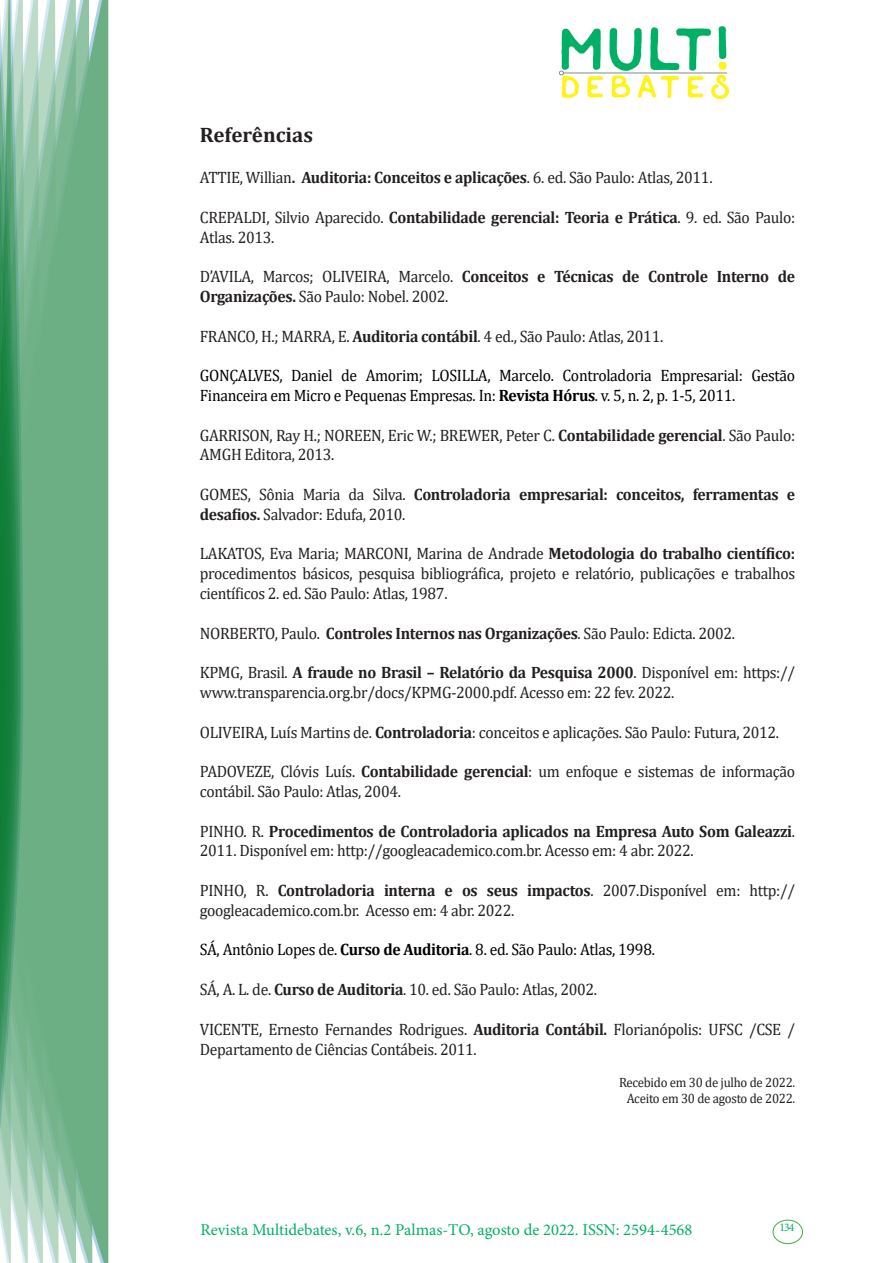
<style>
.page{position:relative;width:893px;height:1263px;background:#fff}
.page>*{position:absolute;margin:0;border:0;box-sizing:border-box;transform-origin:0 0}
.Titulo_2{font:700 21px "Cambria";color:#231f20}
.texto{font:16.5px/19.8px "Cambria";letter-spacing:-.02em;color:#231f20;scale:.95 1}
.texto-2{font:16.5px/19.8px "Cambria";letter-spacing:-.02em;color:#000;scale:.95 1}
.texto-3{font:700 16.5px/19.8px "Cambria";letter-spacing:-.02em;color:#231f20;scale:.95 1}
.t1{font:16.5px "Minion Pro";color:#00b064}
.texto-4{font:13.5px "Cambria";letter-spacing:-.02em;color:#231f20;scale:.95 1}
.t2{font:11.7px "Minion Pro";color:#00b064}
.s1{font-weight:700}
.s2{font-weight:400}
</style>
<div class="page">
<img style="left:559px;top:26px;width:169px;height:72px">
<div style="left:95px;top:0;width:14px;height:1263px;background:#6caf84"></div>
<svg style="left:79px;top:0;width:16px;height:1263px;background:#71b289"></svg>
<svg style="left:62px;top:0;width:17px;height:1263px;background:#75b48c"></svg>
<svg style="left:45px;top:0;width:17px;height:1263px;background:#7cb792"></svg>
<svg style="left:30px;top:0;width:15px;height:1263px;background:#80ba96"></svg>
<svg style="left:0;top:0;width:30px;height:1263px;background:#61a97f"></svg>
<div style="left:772px;top:1219px;width:31px;height:25px;border:1px solid #40ae49;border-radius:50%"></div>
<p class="Titulo_2" style="left:200px;top:120px;width:115px">Referências</p>
<p class="texto" style="left:200px;top:168px;width:541px">ATTIE, Willian<span class="s1">. Auditoria: Conceitos e aplicações</span>. 6. ed. São Paulo: Atlas, 2011.</p>
<p class="texto" style="left:200px;top:207px;width:628px">CREPALDI, Silvio Aparecido. <span class="s1">Contabilidade gerencial: Teoria e Prática</span>. 9. ed. São Paulo:<br>Atlas. 2013.</p>
<p class="texto" style="left:200px;top:267px;width:628px">D’AVILA, Marcos; OLIVEIRA, Marcelo. <span class="s1">Conceitos e Técnicas de Controle Interno de<br>Organizações.</span> São Paulo: Nobel. 2002.</p>
<p class="texto" style="left:200px;top:326px;width:489px">FRANCO, H.; MARRA, E. <span class="s1">Auditoria contábil</span>. 4 ed., São Paulo: Atlas, 2011.</p>
<p class="texto-2" style="left:200px;top:366px;width:628px">GONÇALVES, Daniel de Amorim; LOSILLA, Marcelo. Controladoria Empresarial: Gestão<br>Financeira em Micro e Pequenas Empresas. In: <span class="s1">Revista Hórus</span>. v. 5, n. 2, p. 1-5, 2011.</p>
<p class="texto" style="left:200px;top:425px;width:628px">GARRISON, Ray H.; NOREEN, Eric W.; BREWER, Peter C. <span class="s1">Contabilidade gerencial</span>. São Paulo:<br>AMGH Editora, 2013.</p>
<p class="texto-3" style="left:200px;top:484px;width:628px"><span class="s2">GOMES, Sônia Maria da Silva.</span> Controladoria empresarial: conceitos, ferramentas e desafios. <span class="s2">Salvador: Edufa, 2010.</span></p>
<p class="texto" style="left:200px;top:544px;width:628px;text-align:justify">LAKATOS, Eva Maria; MARCONI, Marina de Andrade <span class="s1">Metodologia do trabalho científico: </span>procedimentos básicos, pesquisa bibliográfica, projeto e relatório, publicações e trabalhos científicos 2. ed. São Paulo: Atlas, 1987.</p>
<p class="texto" style="left:200px;top:623px;width:565px">NORBERTO, Paulo. <span class="s1">Controles Internos nas Organizações</span>. São Paulo: Edicta. 2002.</p>
<p class="texto" style="left:200px;top:663px;width:628px">KPMG, Brasil. <span class="s1">A fraude no Brasil – Relatório da Pesquisa 2000</span>. Disponível em: https:// www.transparencia.org.br/docs/KPMG-2000.pdf. Acesso em: 22 fev. 2022.</p>
<p class="texto" style="left:200px;top:722px;width:611px">OLIVEIRA, Luís Martins de. <span class="s1">Controladoria</span>: conceitos e aplicações. São Paulo: Futura, 2012.</p>
<p class="texto" style="left:200px;top:762px;width:628px">PADOVEZE, Clóvis Luís. <span class="s1">Contabilidade gerencial</span>: um enfoque e sistemas de informação contábil. São Paulo: Atlas, 2004.</p>
<p class="texto" style="left:200px;top:821px;width:628px">PINHO. R. <span class="s1">Procedimentos de Controladoria aplicados na Empresa Auto Som Galeazzi</span>.<br>2011. Disponível em: http://googleacademico.com.br. Acesso em: 4 abr. 2022.</p>
<p class="texto" style="left:200px;top:880px;width:628px">PINHO, R. <span class="s1">Controladoria interna e os seus impactos</span>. 2007.Disponível em: http:// googleacademico.com.br. Acesso em: 4 abr. 2022.</p>
<p class="texto-2" style="left:200px;top:940px;width:480px">SÁ, Antônio Lopes de. <span class="s1">Curso de Auditoria</span>. 8. ed. São Paulo: Atlas, 1998.</p>
<p class="texto" style="left:200px;top:979px;width:420px">SÁ, A. L. de. <span class="s1">Curso de Auditoria</span>. 10. ed. São Paulo: Atlas, 2002.</p>
<p class="texto" style="left:200px;top:1019px;width:628px">VICENTE, Ernesto Fernandes Rodrigues. <span class="s1">Auditoria Contábil.</span> Florianópolis: UFSC /CSE /<br>Departamento de Ciências Contábeis. 2011.</p>
<p class="texto-4" style="left:619px;top:1074px;width:187px">Recebido em 30 de julho de 2022.</p>
<p class="texto-4" style="left:627px;top:1090px;width:179px">Aceito em 30 de agosto de 2022.</p>
<p class="t1" style="left:200px;top:1218px;width:493px">Revista Multidebates, v.6, n.2 Palmas-TO, agosto de 2022. ISSN: 2594-4568</p>
<p class="t2" style="left:779px;top:1219px;width:16px">134</p>
</div>
